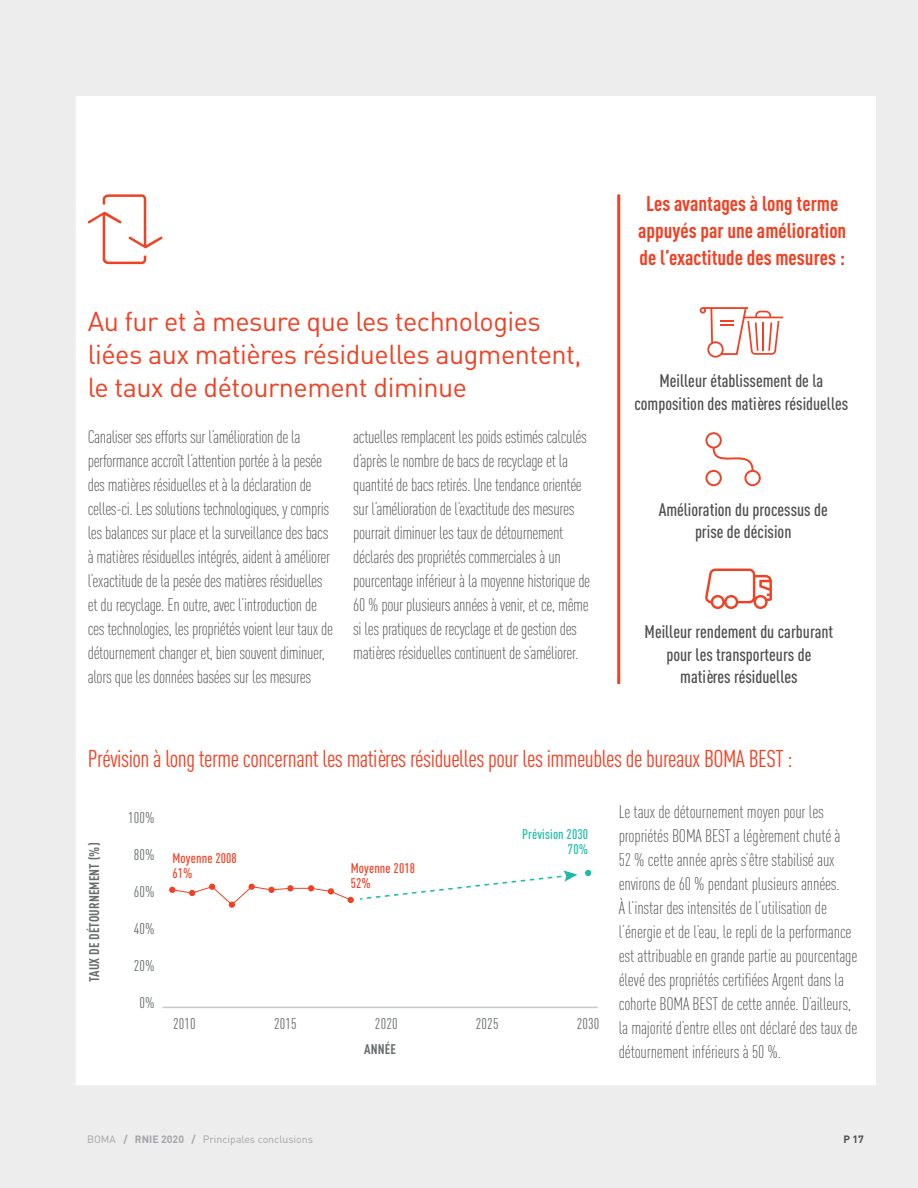
<style>
.page{position:relative;width:918px;height:1188px;background:#ededee}
.page>*{position:absolute;margin:0;border:0;box-sizing:border-box;transform-origin:0 0}
.t1{font:27px/33px "DIN";letter-spacing:-.02em;color:#ef4123}
.t2{font:24px "DIN Cond";letter-spacing:-.02em;color:#ef4123}
.t3{font:700 21px/27px "DIN Cond";color:#ef4123;text-align:center}
.t4{font:300 18px/24px "DIN Cond";letter-spacing:-.02em;color:#4d4d4f}
.t5{font:500 18px/22.5px "DIN Cond";color:#4d4d4f;text-align:center}
.t6{font:15.3px "DIN Cond";letter-spacing:.01em;color:#666b6c}
.t7{font:500 13.8px/15.3px "DIN Cond";letter-spacing:.01em;color:#ef4123}
.t8{font:700 13.8px "DIN Cond";letter-spacing:.01em;color:#666b6c}
.t9{font:500 13.8px/15.3px "DIN Cond";letter-spacing:.01em;color:#1cbaa8;text-align:right}
.t10{font:10.5px "DIN";color:#a2a4a7}
.t11{font:700 10.5px "DIN";color:#4d4d4f}
.s1{font-weight:700}
</style>
<div class="page">
<div style="left:76px;top:96px;width:800px;height:989px;background:#fff"></div>
<hr style="left:0;top:398px;width:1px;height:196px;background:#4d4d4f">
<svg style="left:705px;top:432px;width:56px;height:54px"></svg>
<svg style="left:705px;top:569px;width:67px;height:40px"></svg>
<hr style="left:162px;top:1007px;width:436px;height:1px;background:#c7c8ca">
<svg style="left:360px;top:870px;width:217px;height:30px"></svg>
<svg style="left:585px;top:870px;width:6px;height:6px"></svg>
<svg style="left:169px;top:884px;width:185px;height:24px"></svg>
<svg style="left:700px;top:307px;width:83px;height:51px"></svg>
<hr style="left:617px;top:194px;width:3px;height:490px;background:#ef4123">
<svg style="left:88px;top:194px;width:74px;height:70px"></svg>
<h1 class="t1" style="left:88px;top:303px;width:495px">Au fur et à mesure que les technologies liées aux matières résiduelles augmentent, le taux de détournement diminue</h1>
<p class="t4" style="left:88px;top:425px;width:247px">Canaliser ses efforts sur l’amélioration de la performance accroît l’attention portée à la pesée des matières résiduelles et à la déclaration de celles-ci. Les solutions technologiques, y compris les balances sur place et la surveillance des bacs à matières résiduelles intégrés, aident à améliorer l’exactitude de la pesée des matières résiduelles et du recyclage. En outre, avec l’introduction de ces technologies, les propriétés voient leur taux de détournement changer et, bien souvent diminuer, alors que les données basées sur les mesures</p>
<p class="t4" style="left:353px;top:425px;width:239px">actuelles remplacent les poids estimés calculés d’après le nombre de bacs de recyclage et la quantité de bacs retirés. Une tendance orientée sur l’amélioration de l’exactitude des mesures pourrait diminuer les taux de détournement déclarés des propriétés commerciales à un pourcentage inférieur à la moyenne historique de 60 % pour plusieurs années à venir, et ce, même si les pratiques de recyclage et de gestion des matières résiduelles continuent de s’améliorer.</p>
<p class="t3" style="left:638px;top:190px;width:210px">Les avantages à long terme appuyés par une amélioration de l’exactitude des mesures :</p>
<p class="t5" style="left:634px;top:369px;width:215px">Meilleur établissement de la composition des matières résiduelles</p>
<p class="t5" style="left:659px;top:498px;width:171px">Amélioration du processus de prise de décision</p>
<p class="t5" style="left:645px;top:620px;width:190px">Meilleur rendement du carburant pour les transporteurs de matières résiduelles</p>
<h2 class="t2" style="left:88px;top:745px;width:706px">Prévision à long terme concernant les matières résiduelles pour les immeubles de bureaux BOMA BEST :</h2>
<p class="t8" style="left:86px;top:982px;width:141px;rotate:-90deg">TAUX DE DÉTOURNEMENT (%)</p>
<p class="t6" style="left:128px;top:809px;width:28px">100%</p>
<p class="t6" style="left:134px;top:846px;width:22px">80%</p>
<p class="t6" style="left:134px;top:883px;width:22px">60%</p>
<p class="t6" style="left:134px;top:920px;width:22px">40%</p>
<p class="t6" style="left:134px;top:956px;width:22px">20%</p>
<p class="t6" style="left:140px;top:993px;width:17px">0%</p>
<p class="t7" style="left:172px;top:850px;width:70px">Moyenne 2008<br>61%</p>
<p class="t7" style="left:351px;top:860px;width:70px">Moyenne 2018<br>52%</p>
<p class="t9" style="left:522px;top:826px;width:68px">Prévision 2030<br>70%</p>
<p class="t6" style="left:173px;top:1015px;width:24px">2010</p>
<p class="t6" style="left:274px;top:1015px;width:28px">2015</p>
<p class="t6" style="left:375px;top:1015px;width:24px">2020</p>
<p class="t6" style="left:476px;top:1015px;width:28px">2025</p>
<p class="t6" style="left:577px;top:1015px;width:24px">2030</p>
<p class="t8" style="left:364px;top:1041px;width:33px">ANNÉE</p>
<p class="t4" style="left:619px;top:800px;width:240px">Le taux de détournement moyen pour les propriétés BOMA BEST a légèrement chuté à 52 % cette année après s’être stabilisé aux environs de 60 % pendant plusieurs années.<br>À l’instar des intensités de l’utilisation de l’énergie et de l’eau, le repli de la performance est attribuable en grande partie au pourcentage élevé des propriétés certifiées Argent dans la cohorte BOMA BEST de cette année. D’ailleurs, la majorité d’entre elles ont déclaré des taux de détournement inférieurs à 50 %.</p>
<p class="t10" style="left:87px;top:1133px;width:227px">BOMA <span class="s1">/ RNIE 2020 /</span> Principales conclusions</p>
<p class="t11" style="left:844px;top:1132px;width:22px">P 17</p>
</div>
